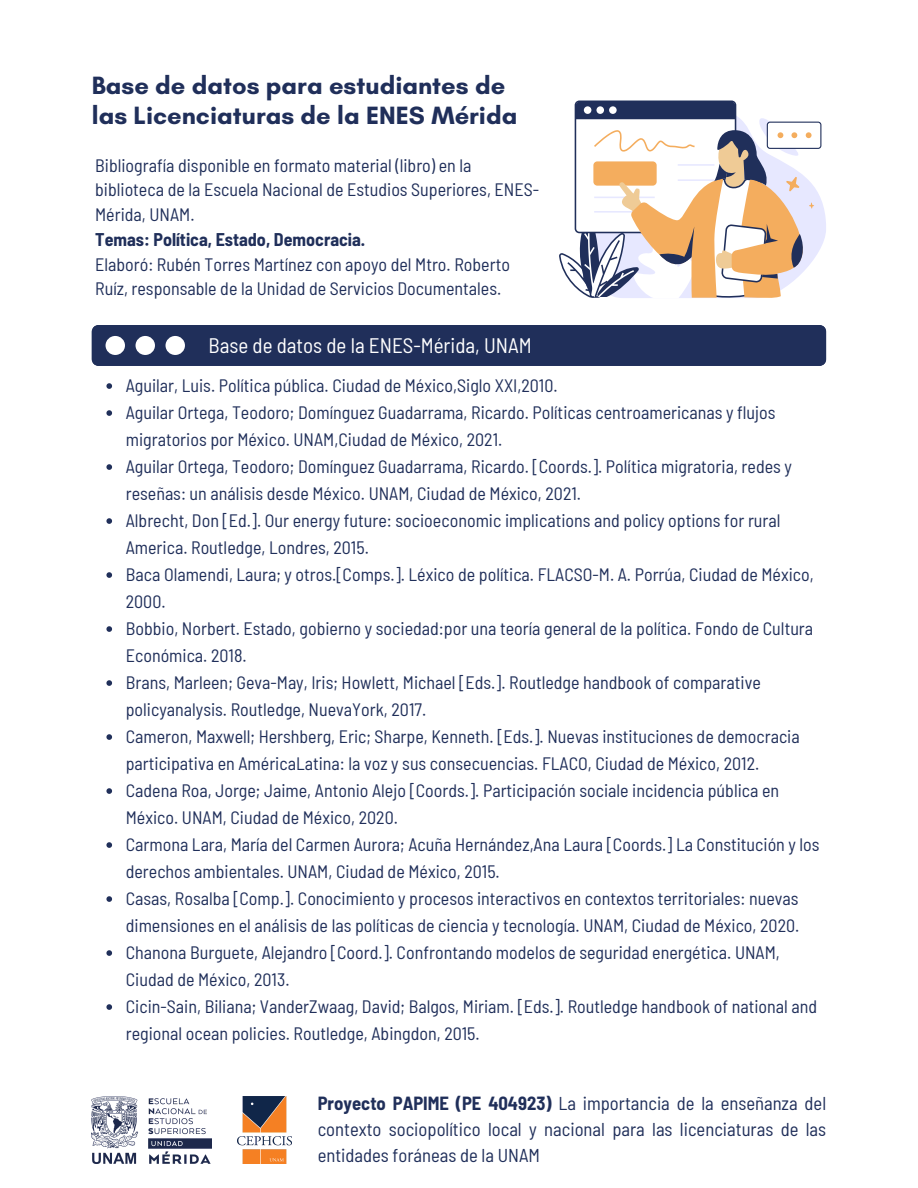
<style>
.page{position:relative;width:918px;height:1188px;background:#fff}
.page>*{position:absolute;margin:0;border:0;box-sizing:border-box;transform-origin:0 0}
.t1{font:700 25.5px/29.7px "Glacial Indifference";color:#202f5a}
.t2{font:semi-condensed 21px "Barlow";color:#fff}
.t3{font:semi-condensed 18.6px/25.8px "Barlow";color:#202f5a;text-align:justify}
.t4{font:semi-condensed 18px/27px "Barlow";color:#202f5a}
.t5{font:700 semi-condensed 18px "Barlow";color:#202f5a}
.s1{font-weight:700}
</style>
<div class="page">
<svg style="left:588px;top:100px;width:238px;height:147px"></svg>
<svg style="left:559px;top:101px;width:262px;height:197px"></svg>
<div style="left:92px;top:325px;width:734px;height:41px;background:#202f5a"></div>
<div style="left:106px;top:336px;width:19px;height:19px;background:#fff;border-radius:50%"></div>
<div style="left:136px;top:336px;width:19px;height:19px;background:#fff;border-radius:50%"></div>
<div style="left:166px;top:336px;width:19px;height:19px;background:#fff;border-radius:50%"></div>
<svg style="left:106px;top:383px;width:6px;height:6px"></svg>
<svg style="left:106px;top:410px;width:6px;height:6px"></svg>
<svg style="left:106px;top:464px;width:6px;height:6px"></svg>
<svg style="left:106px;top:518px;width:6px;height:6px"></svg>
<svg style="left:106px;top:572px;width:6px;height:6px"></svg>
<svg style="left:106px;top:626px;width:6px;height:6px"></svg>
<svg style="left:106px;top:680px;width:6px;height:6px"></svg>
<svg style="left:106px;top:734px;width:6px;height:6px"></svg>
<svg style="left:106px;top:788px;width:6px;height:6px"></svg>
<svg style="left:106px;top:842px;width:6px;height:6px"></svg>
<svg style="left:106px;top:896px;width:6px;height:6px"></svg>
<svg style="left:106px;top:950px;width:6px;height:6px"></svg>
<svg style="left:106px;top:1004px;width:6px;height:6px"></svg>
<img style="left:237px;top:1096px;width:54px;height:68px">
<img style="left:92px;top:1096px;width:119px;height:68px">
<h1 class="t1" style="left:92px;top:70px;width:427px">Base de datos para estudiantes de las Licenciaturas de la ENES Mérida</h1>
<p class="t4" style="left:95px;top:152px;width:445px;line-height:24.8px">Bibliografía disponible en formato material (libro) en la biblioteca de la Escuela Nacional de Estudios Superiores, ENES-<br>Mérida, UNAM.</p>
<p class="t5" style="left:95px;top:228px;width:272px">Temas: Política, Estado, Democracia.</p>
<p class="t4" style="left:95px;top:251px;width:416px;line-height:24.8px">Elaboró: Rubén Torres Martínez con apoyo del Mtro. Roberto<br>Ruíz, responsable de la Unidad de Servicios Documentales.</p>
<p class="t2" style="left:208px;top:332px;width:325px">Base de datos de la ENES-Mérida, UNAM</p>
<h2 class="t4" style="left:126px;top:372px;width:433px">Aguilar, Luis. Política pública. Ciudad de México,Siglo XXI,2010.</h2>
<p class="t4" style="left:126px;top:399px;width:651px">Aguilar Ortega, Teodoro; Domínguez Guadarrama, Ricardo. Políticas centroamericanas y flujos migratorios por México. UNAM,Ciudad de México, 2021.</p>
<p class="t4" style="left:126px;top:453px;width:668px">Aguilar Ortega, Teodoro; Domínguez Guadarrama, Ricardo. [Coords.]. Política migratoria, redes y reseñas: un análisis desde México. UNAM, Ciudad de México, 2021.</p>
<p class="t4" style="left:126px;top:507px;width:656px">Albrecht, Don [Ed.]. Our energy future: socioeconomic implications and policy options for rural<br>America. Routledge, Londres, 2015.</p>
<p class="t4" style="left:126px;top:561px;width:690px">Baca Olamendi, Laura; y otros.[Comps.]. Léxico de política. FLACSO-M. A. Porrúa, Ciudad de México,<br>2000.</p>
<p class="t4" style="left:126px;top:615px;width:689px">Bobbio, Norbert. Estado, gobierno y sociedad:por una teoría general de la política. Fondo de Cultura<br>Económica. 2018.</p>
<p class="t4" style="left:126px;top:669px;width:637px">Brans, Marleen; Geva-May, Iris; Howlett, Michael [Eds.]. Routledge handbook of comparative policyanalysis. Routledge, NuevaYork, 2017.</p>
<p class="t4" style="left:126px;top:723px;width:676px">Cameron, Maxwell; Hershberg, Eric; Sharpe, Kenneth. [Eds.]. Nuevas instituciones de democracia participativa en AméricaLatina: la voz y sus consecuencias. FLACO, Ciudad de México, 2012.</p>
<p class="t4" style="left:126px;top:777px;width:655px">Cadena Roa, Jorge; Jaime, Antonio Alejo [Coords.]. Participación sociale incidencia pública en<br>México. UNAM, Ciudad de México, 2020.</p>
<p class="t4" style="left:126px;top:831px;width:695px">Carmona Lara, María del Carmen Aurora; Acuña Hernández,Ana Laura [Coords.] La Constitución y los derechos ambientales. UNAM, Ciudad de México, 2015.</p>
<p class="t4" style="left:126px;top:885px;width:675px">Casas, Rosalba [Comp.]. Conocimiento y procesos interactivos en contextos territoriales: nuevas dimensiones en el análisis de las políticas de ciencia y tecnología. UNAM, Ciudad de México, 2020.</p>
<p class="t4" style="left:126px;top:939px;width:656px">Chanona Burguete, Alejandro [Coord.]. Confrontando modelos de seguridad energética. UNAM,<br>Ciudad de México, 2013.</p>
<p class="t4" style="left:126px;top:993px;width:693px">Cicin-Sain, Biliana; VanderZwaag, David; Balgos, Miriam. [Eds.]. Routledge handbook of national and regional ocean policies. Routledge, Abingdon, 2015.</p>
<p class="t3" style="left:318px;top:1089px;width:510px"><span class="s1">Proyecto PAPIME (PE 404923)</span> La importancia de la enseñanza del contexto sociopolítico local y nacional para las licenciaturas de las entidades foráneas de la UNAM</p>
</div>
